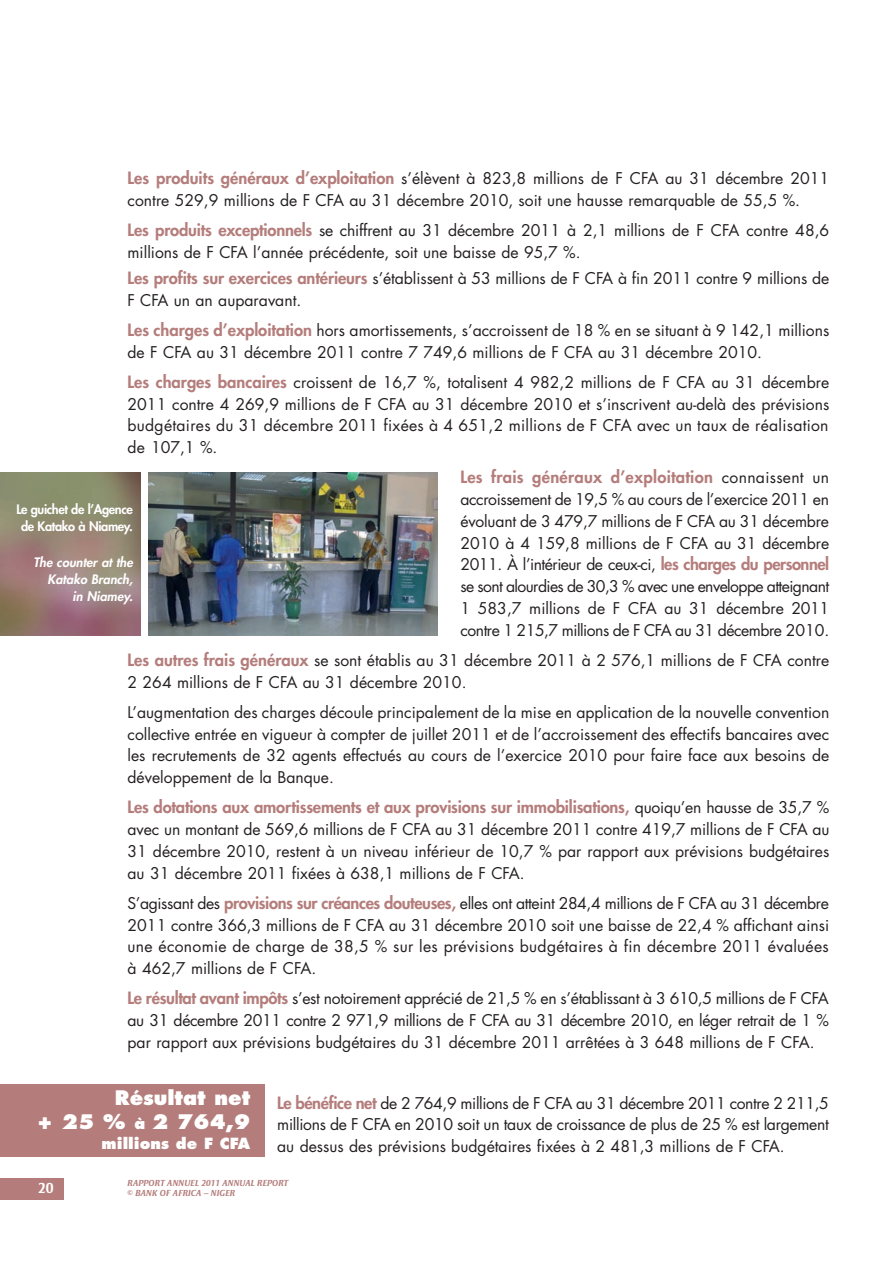
<style>
.page{position:relative;width:893px;height:1263px;background:#fff}
.page>*{position:absolute;margin:0;border:0;box-sizing:border-box;transform-origin:0 0}
.t1{font:800 19.5px/24.2px "Futura";color:#fff;text-align:right}
.t2{font:800 16.5px "Futura";letter-spacing:-.01em;color:#b47d7b}
.t3{font:800 16.5px "Futura";letter-spacing:.015em;color:#b47d7b}
.t4{font:15.75px/21.8px "Futura";color:#231f20;text-align:justify}
.t5{font:800 15px "Futura";color:#fff}
.t6{font:700 15px "Strayhorn";color:#fff}
.t7{font:italic 800 12.75px/17px "Futura";color:#fff;text-align:right}
.t8{font:800 12.75px/17px "Futura";letter-spacing:-.03em;color:#fff;text-align:center}
.t9{font:italic 700 9px/10.8px "Strayhorn";color:#b47d7b}
.s1{font-weight:800;font-size:16.5px;color:#b47d7b}
.s2{font-weight:400;font-size:15.75px;color:#231f20}
.s3{font-size:15px}
</style>
<div class="page">
<div style="left:0;top:1178px;width:64px;height:21px;background:#b47d7b"></div>
<img style="left:149px;top:472px;width:289px;height:164px">
<img style="left:0;top:472px;width:140px;height:164px">
<div style="left:0;top:1084px;width:265px;height:73px;background:#b47d7b"></div>
<p class="t4" style="left:128px;top:169px;width:703px"><span class="s1">Les produits généraux d’exploitation</span> s’élèvent à 823,8 millions de F CFA au 31 décembre 2011 contre 529,9 millions de F CFA au 31 décembre 2010, soit une hausse remarquable de 55,5 %.</p>
<p class="t4" style="left:128px;top:221px;width:703px"><span class="s1">Les produits exceptionnels</span> se chiffrent au 31 décembre 2011 à 2,1 millions de F CFA contre 48,6 millions de F CFA l’année précédente, soit une baisse de 95,7 %.</p>
<p class="t4" style="left:128px;top:269px;width:703px"><span class="s1">Les profits sur exercices antérieurs</span> s’établissent à 53 millions de F CFA à fin 2011 contre 9 millions de<br>F CFA un an auparavant.</p>
<p class="t4" style="left:128px;top:321px;width:703px"><span class="s1">Les charges d’exploitation</span> hors amortissements, s’accroissent de 18 % en se situant à 9 142,1 millions de F CFA au 31 décembre 2011 contre 7 749,6 millions de F CFA au 31 décembre 2010.</p>
<p class="t4" style="left:128px;top:373px;width:703px"><span class="s1">Les charges bancaires</span> croissent de 16,7 %, totalisent 4 982,2 millions de F CFA au 31 décembre 2011 contre 4 269,9 millions de F CFA au 31 décembre 2010 et s’inscrivent au-delà des prévisions budgétaires du 31 décembre 2011 fixées à 4 651,2 millions de F CFA avec un taux de réalisation de 107,1 %.</p>
<p class="t3" style="left:460px;top:469px;width:370px">Les frais généraux d’exploitation <span class="s2">connaissent un</span></p>
<p class="t4" style="left:460px;top:490px;width:370px">accroissement de 19,5 % au cours de l’exercice 2011 en évoluant de 3 479,7 millions de F CFA au 31 décembre 2010 à 4 159,8 millions de F CFA au 31 décembre 2011. À l’intérieur de ceux-ci, <span class="s1">les charges du personnel </span>se sont alourdies de 30,3 % avec une enveloppe atteignant 1 583,7 millions de F CFA au 31 décembre 2011 contre 1 215,7 millions de F CFA au 31 décembre 2010.</p>
<p class="t4" style="left:128px;top:651px;width:703px"><span class="s1">Les autres frais généraux</span> se sont établis au 31 décembre 2011 à 2 576,1 millions de F CFA contre<br>2 264 millions de F CFA au 31 décembre 2010.</p>
<p class="t4" style="left:128px;top:703px;width:703px">L’augmentation des charges découle principalement de la mise en application de la nouvelle convention collective entrée en vigueur à compter de juillet 2011 et de l’accroissement des effectifs bancaires avec les recrutements de 32 agents effectués au cours de l’exercice 2010 pour faire face aux besoins de développement de la Banque.</p>
<p class="t2" style="left:128px;top:799px;width:703px">Les dotations aux amortissements et aux provisions sur immobilisations, <span class="s2">quoiqu’en hausse de 35,7 %</span></p>
<p class="t4" style="left:128px;top:820px;width:703px">avec un montant de 569,6 millions de F CFA au 31 décembre 2011 contre 419,7 millions de F CFA au 31 décembre 2010, restent à un niveau inférieur de 10,7 % par rapport aux prévisions budgétaires au 31 décembre 2011 fixées à 638,1 millions de F CFA.</p>
<p class="t4" style="left:128px;top:894px;width:703px">S’agissant des <span class="s1">provisions sur créances douteuses,</span> elles ont atteint 284,4 millions de F CFA au 31 décembre 2011 contre 366,3 millions de F CFA au 31 décembre 2010 soit une baisse de 22,4 % affichant ainsi une économie de charge de 38,5 % sur les prévisions budgétaires à fin décembre 2011 évaluées à 462,7 millions de F CFA.</p>
<p class="t4" style="left:128px;top:989px;width:703px"><span class="s1">Le résultat avant impôts</span> s’est notoirement apprécié de 21,5 % en s’établissant à 3 610,5 millions de F CFA au 31 décembre 2011 contre 2 971,9 millions de F CFA au 31 décembre 2010, en léger retrait de 1 % par rapport aux prévisions budgétaires du 31 décembre 2011 arrêtées à 3 648 millions de F CFA.</p>
<p class="t8" style="left:16px;top:502px;width:118px">Le guichet de l’Agence de Katako à Niamey.</p>
<p class="t7" style="left:34px;top:555px;width:101px">The counter at the<br>Katako Branch,<br>in Niamey.</p>
<p class="t1" style="left:37px;top:1087px;width:214px">Résultat net<br>+ 25 % <span class="s3">à</span> 2 764,9</p>
<p class="t5" style="left:102px;top:1137px;width:150px">millions de F CFA</p>
<p class="t4" style="left:277px;top:1093px;width:553px"><span class="s1">Le bénéfice net</span> de 2 764,9 millions de F CFA au 31 décembre 2011 contre 2 211,5 millions de F CFA en 2010 soit un taux de croissance de plus de 25 % est largement au dessus des prévisions budgétaires fixées à 2 481,3 millions de F CFA.</p>
<p class="t6" style="left:38px;top:1182px;width:17px">20</p>
<p class="t9" style="left:128px;top:1178px;width:162px">RAPPORT ANNUEL 2011 ANNUAL REPORT © BANK OF AFRICA – NIGER</p>
</div>
